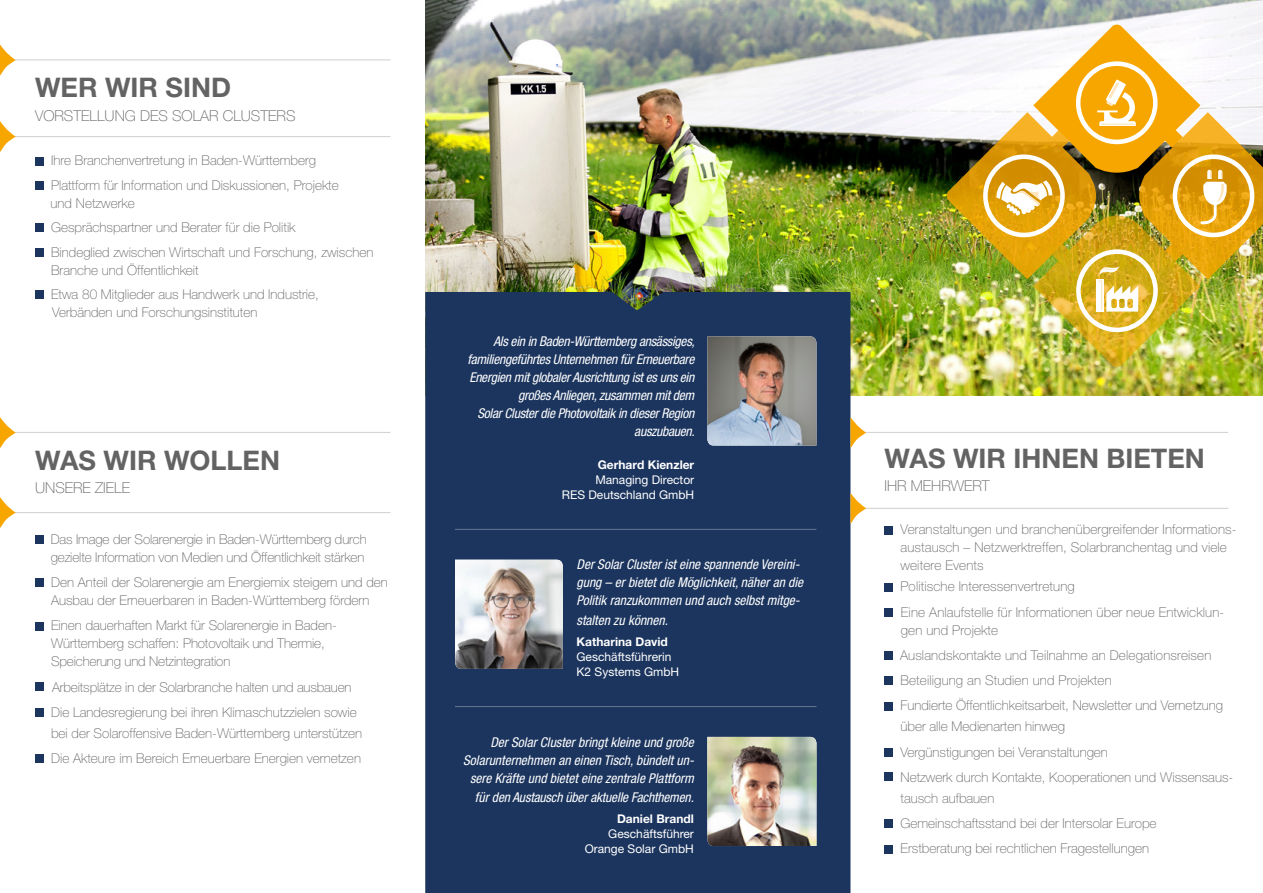
<style>
.page{position:relative;width:1263px;height:893px;background:#fff}
.page>*{position:absolute;margin:0;border:0;box-sizing:border-box;transform-origin:0 0}
.t1{font:700 27px "Helvetica Neue LT Std";color:#646363}
.t2{font:100 15px "Helvetica Neue LT Std";color:#646363}
.t3{font:100 13.5px/25.2px "Helvetica Neue LT Std";color:#646363}
.t4{font:italic condensed 13.5px/18px "Helvetica Neue LT Std";letter-spacing:-.01em;color:#fff;text-align:right}
.t5{font:12px/15px "Helvetica Neue LT Std";color:#fff;text-align:right}
.t6{font:700 12px "Helvetica Neue LT Std";color:#fff}
</style>
<div class="page">
<hr style="left:10px;top:59px;width:380px;height:1px;background:#d5d5d5">
<svg style="left:0;top:44px;width:16px;height:32px"></svg>
<hr style="left:10px;top:136px;width:380px;height:1px;background:#d5d5d5">
<svg style="left:0;top:121px;width:16px;height:31px"></svg>
<img style="left:425px;top:0;width:838px;height:395px">
<div style="left:425px;top:292px;width:425px;height:601px;background:#1c355e"></div>
<div style="left:35px;top:157px;width:9px;height:8px;background:#1c355e"></div>
<div style="left:35px;top:181px;width:9px;height:9px;background:#1c355e"></div>
<div style="left:35px;top:224px;width:9px;height:8px;background:#1c355e"></div>
<div style="left:35px;top:248px;width:9px;height:8px;background:#1c355e"></div>
<div style="left:35px;top:290px;width:9px;height:9px;background:#1c355e"></div>
<hr style="left:860px;top:432px;width:368px;height:1px;background:#d5d5d5">
<svg style="left:850px;top:417px;width:16px;height:31px"></svg>
<hr style="left:860px;top:508px;width:368px;height:1px;background:#d5d5d5">
<svg style="left:850px;top:493px;width:16px;height:31px"></svg>
<img style="left:946px;top:24px;width:317px;height:343px">
<hr style="left:10px;top:512px;width:380px;height:1px;background:#d5d5d5">
<hr style="left:10px;top:432px;width:380px;height:1px;background:#d5d5d5">
<svg style="left:0;top:417px;width:16px;height:31px"></svg>
<svg style="left:0;top:497px;width:16px;height:31px"></svg>
<div style="left:35px;top:535px;width:9px;height:9px;background:#1c355e"></div>
<div style="left:35px;top:579px;width:9px;height:8px;background:#1c355e"></div>
<div style="left:35px;top:622px;width:9px;height:8px;background:#1c355e"></div>
<div style="left:35px;top:708px;width:9px;height:9px;background:#1c355e"></div>
<div style="left:35px;top:755px;width:9px;height:8px;background:#1c355e"></div>
<div style="left:35px;top:682px;width:9px;height:9px;background:#1c355e"></div>
<div style="left:884px;top:526px;width:9px;height:8px;background:#1c355e"></div>
<div style="left:884px;top:583px;width:9px;height:8px;background:#1c355e"></div>
<div style="left:884px;top:608px;width:9px;height:9px;background:#1c355e"></div>
<div style="left:884px;top:677px;width:9px;height:8px;background:#1c355e"></div>
<div style="left:884px;top:702px;width:9px;height:8px;background:#1c355e"></div>
<div style="left:884px;top:748px;width:9px;height:9px;background:#1c355e"></div>
<div style="left:884px;top:772px;width:9px;height:9px;background:#1c355e"></div>
<div style="left:884px;top:820px;width:9px;height:8px;background:#1c355e"></div>
<div style="left:884px;top:845px;width:9px;height:8px;background:#1c355e"></div>
<div style="left:884px;top:651px;width:9px;height:8px;background:#1c355e"></div>
<hr style="left:455px;top:529px;width:361px;height:1px;background:#fff">
<hr style="left:455px;top:706px;width:361px;height:1px;background:#fff">
<img style="left:707px;top:336px;width:109px;height:110px">
<img style="left:455px;top:560px;width:108px;height:109px">
<img style="left:707px;top:737px;width:109px;height:109px">
<h1 class="t1" style="left:35px;top:71px;width:197px">WER WIR SIND</h1>
<p class="t2" style="left:35px;top:107px;width:262px">VORSTELLUNG DES SOLAR CLUSTERS</p>
<p class="t3" style="left:51px;top:148px;width:289px;line-height:24.5px">Ihre Branchenvertretung in Baden-Württemberg<br>Plattform für Information und Diskussionen, Projekte</p>
<p class="t3" style="left:51px;top:191px;width:324px;line-height:24.5px">und Netzwerke<br>Gesprächspartner und Berater für die Politik<br>Bindeglied zwischen Wirtschaft und Forschung, zwischen</p>
<p class="t3" style="left:51px;top:257px;width:269px;line-height:24.5px">Branche und Öffentlichkeit<br>Etwa 80 Mitglieder aus Handwerk und Industrie,</p>
<p class="t3" style="left:52px;top:299px;width:207px">Verbänden und Forschungsinstituten</p>
<h1 class="t1" style="left:35px;top:444px;width:246px">WAS WIR WOLLEN</h1>
<p class="t2" style="left:35px;top:479px;width:97px">UNSERE ZIELE</p>
<p class="t3" style="left:51px;top:530px;width:317px;line-height:18px">Das Image der Solarenergie in Baden-Württemberg durch gezielte Information von Medien und Öffentlichkeit stärken</p>
<p class="t3" style="left:51px;top:573px;width:338px;line-height:18px">Den Anteil der Solarenergie am Energiemix steigern und den<br>Ausbau der Erneuerbaren in Baden-Württemberg fördern</p>
<p class="t3" style="left:51px;top:617px;width:287px;line-height:18px">Einen dauerhaften Markt für Solarenergie in Baden-<br>Württemberg schaffen: Photovoltaik und Thermie,<br>Speicherung und Netzintegration</p>
<p class="t3" style="left:51px;top:674px;width:307px">Arbeitsplätze in der Solarbranche halten und ausbauen<br>Die Landesregierung bei ihren Klimaschutzzielen sowie</p>
<p class="t3" style="left:51px;top:720px;width:313px">bei der Solaroffensive Baden-Württemberg unterstützen<br>Die Akteure im Bereich Erneuerbare Energien vernetzen</p>
<p class="t4" style="left:467px;top:333px;width:229px">Als ein in Baden-Württemberg ansässiges, familiengeführtes Unternehmen für Erneuerbare Energien mit globaler Ausrichtung ist es uns ein großes Anliegen, zusammen mit dem<br>Solar Cluster die Photovoltaik in dieser Region auszubauen.</p>
<p class="t6" style="left:598px;top:457px;width:98px">Gerhard Kienzler</p>
<p class="t5" style="left:562px;top:472px;width:134px">Managing Director<br>RES Deutschland GmbH</p>
<p class="t4" style="left:576px;top:556px;width:228px;text-align:left">Der Solar Cluster ist eine spannende Vereini&shy;gung – er bietet die Möglichkeit, näher an die<br>Politik ranzukommen und auch selbst mitge-</p>
<p class="t4" style="left:576px;top:611px;width:93px">stalten zu können.</p>
<p class="t6" style="left:576px;top:634px;width:93px">Katharina David</p>
<p class="t5" style="left:576px;top:649px;width:104px;text-align:left">Geschäftsführerin<br>K2 Systems GmbH</p>
<p class="t4" style="left:463px;top:733px;width:232px">Der Solar Cluster bringt kleine und große<br>Solarunternehmen an einen Tisch, bündelt un&shy;sere Kräfte und bietet eine zentrale Plattform</p>
<p class="t4" style="left:475px;top:789px;width:220px">für den Austausch über aktuelle Fachthemen.</p>
<p class="t6" style="left:617px;top:812px;width:78px">Daniel Brandl</p>
<p class="t5" style="left:585px;top:826px;width:111px">Geschäftsführer<br>Orange Solar GmbH</p>
<h1 class="t1" style="left:884px;top:441px;width:322px">WAS WIR IHNEN BIETEN</h1>
<p class="t2" style="left:884px;top:477px;width:107px">IHR MEHRWERT</p>
<p class="t3" style="left:900px;top:521px;width:337px;line-height:18px">Veranstaltungen und branchenübergreifender Informations&shy;austausch – Netzwerktreffen, Solarbranchentag und viele weitere Events</p>
<p class="t3" style="left:900px;top:574px;width:325px">Politische Interessenvertretung<br>Eine Anlaufstelle für Informationen über neue Entwicklun-</p>
<p class="t3" style="left:900px;top:617px;width:325px">gen und Projekte<br>Auslandskontakte und Teilnahme an Delegationsreisen Beteiligung an Studien und Projekten<br>Fundierte Öffentlichkeitsarbeit, Newsletter und Vernetzung</p>
<p class="t3" style="left:900px;top:714px;width:334px">über alle Medienarten hinweg<br>Vergünstigungen bei Veranstaltungen<br>Netzwerk durch Kontakte, Kooperationen und Wissensaus-</p>
<p class="t3" style="left:900px;top:785px;width:258px">tausch aufbauen<br>Gemeinschaftsstand bei der Intersolar Europe<br>Erstberatung bei rechtlichen Fragestellungen</p>
</div>
